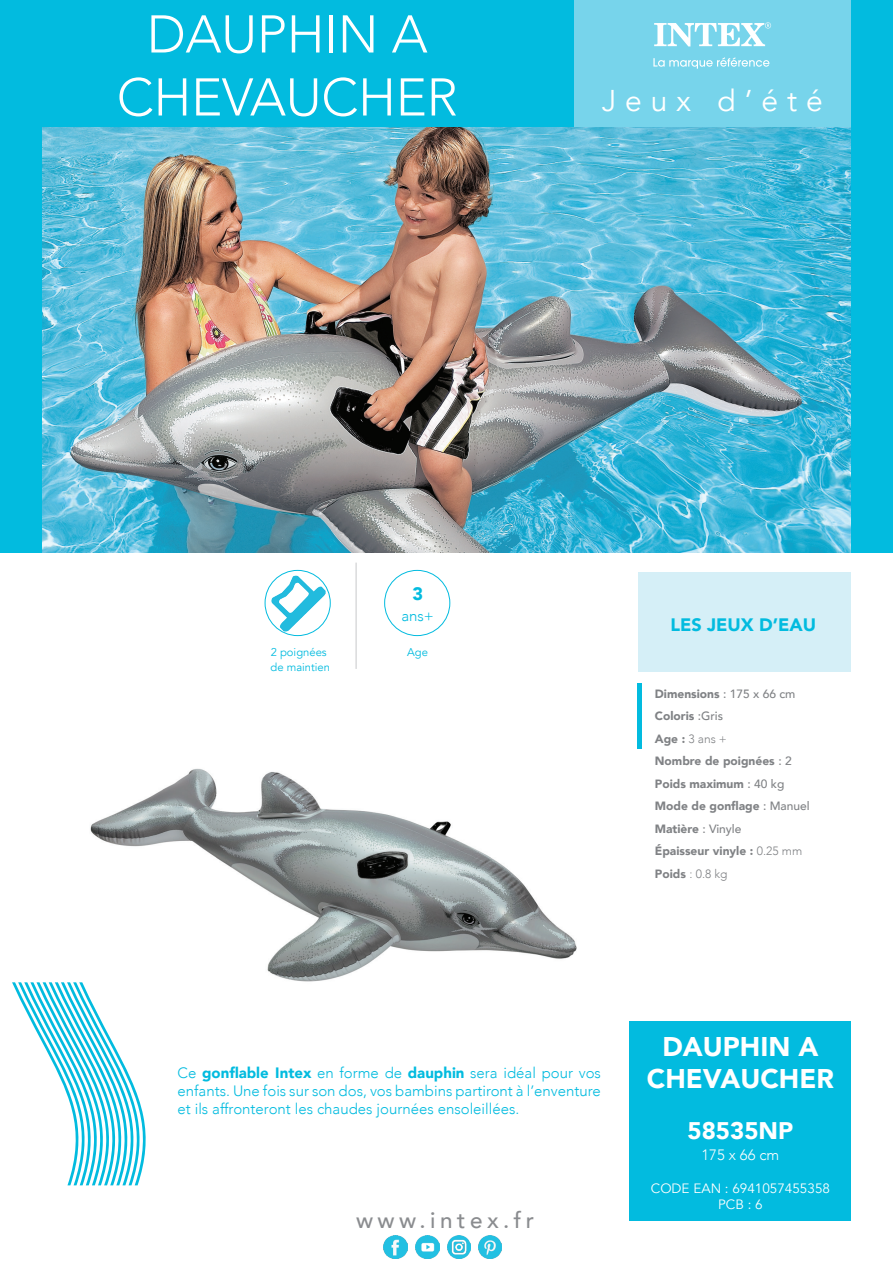
<style>
.page{position:relative;width:893px;height:1263px;background:#fff}
.page>*{position:absolute;margin:0;border:0;box-sizing:border-box;transform-origin:0 0}
.t1{font:300 52.5px/63px "Avenir";letter-spacing:-.005em;color:#fff;text-align:center}
.t2{font:30px "Avenir";letter-spacing:.3em;color:#fff}
.t3{font:900 27px/32.4px "Avenir";color:#fff;text-align:center}
.t4{font:900 24px "Avenir";color:#fff}
.t5{font:500 22.5px "Avenir";letter-spacing:.2em;color:#8a8c8f}
.t6{font:900 18px "Avenir";color:#02bbdf}
.t7{font:300 15px/18px "Avenir";color:#02bbdf;text-align:justify}
.t8{font:300 15px "Avenir";color:#fff}
.t9{font:13.5px/16.2px "Avenir";color:#fff;text-align:center}
.t10{font:900 12px/22.5px "Avenir";color:#808285}
.t11{font:11.25px/15px "Avenir";color:#02bbdf}
.s1{font-weight:500}
.s2{font-weight:300}
.s3{font-weight:900}
</style>
<div class="page">
<div style="left:621px;top:1020px;width:229px;height:200px;background:#02bbdf"></div>
<div style="left:43px;top:1012px;width:586px;height:215px;background:#fff"></div>
<div style="left:0;top:0;width:893px;height:553px;background:#02bbdf"></div>
<div style="left:574px;top:0;width:276px;height:128px;background:#77d4eb"></div>
<svg style="left:654px;top:22px;width:117px;height:24px"></svg>
<svg style="left:653px;top:57px;width:116px;height:12px"></svg>
<img style="left:43px;top:128px;width:807px;height:425px">
<hr style="left:356px;top:563px;width:1px;height:106px;background:#c7c8ca">
<div style="left:638px;top:572px;width:212px;height:100px;background:#d5eff7"></div>
<img style="left:90px;top:768px;width:487px;height:214px">
<hr style="left:638px;top:683px;width:4px;height:66px;background:#02bbdf">
<svg style="left:265px;top:570px;width:65px;height:66px"></svg>
<img style="left:271px;top:576px;width:55px;height:55px">
<div style="left:265px;top:570px;width:66px;height:66px;border:1px solid #02bbdf;border-radius:50%"></div>
<div style="left:384px;top:570px;width:66px;height:66px;border:1px solid #02bbdf;border-radius:50%"></div>
<img style="left:384px;top:1235px;width:23px;height:24px">
<img style="left:416px;top:1235px;width:23px;height:24px">
<img style="left:448px;top:1235px;width:23px;height:24px">
<img style="left:478px;top:1235px;width:24px;height:24px">
<svg style="left:12px;top:982px;width:134px;height:203px"></svg>
<h1 class="t1" style="left:117px;top:3px;width:342px">DAUPHIN A<br>CHEVAUCHER</h1>
<h2 class="t2" style="left:602px;top:83px;width:223px">Jeux d’été</h2>
<p class="t6" style="left:412px;top:578px;width:12px">3</p>
<p class="t7" style="left:401px;top:607px;width:34px">ans+</p>
<p class="t11" style="left:271px;top:645px;width:61px">2 poignées de maintien</p>
<p class="t11" style="left:407px;top:645px;width:22px">Age</p>
<p class="t6" style="left:670px;top:609px;width:147px">LES JEUX D’EAU</p>
<p class="t10" style="left:655px;top:682px;width:156px">Dimensions <span class="s1">: 175 x 66 cm<br></span>Coloris <span class="s1">:Gris<br></span>Age : <span class="s2">3 ans +<br></span>Nombre de poignées <span class="s1">: 2<br></span>Poids maximum <span class="s1">: 40 kg<br></span>Mode de gonflage <span class="s1">: Manuel<br></span>Matière <span class="s1">: Vinyle<br></span>Épaisseur vinyle : <span class="s2">0.25 mm<br></span>Poids <span class="s2">: 0.8 kg</span></p>
<p class="t7" style="left:178px;top:1064px;width:425px">Ce <span class="s3">gonflable Intex</span> en forme de <span class="s3">dauphin</span> sera idéal pour vos enfants. Une fois sur son dos, vos bambins partiront à l’enventure et ils affronteront les chaudes journées ensoleillées.</p>
<h3 class="t5" style="left:356px;top:1201px;width:180px">www.intex.fr</h3>
<h3 class="t3" style="left:647px;top:1030px;width:189px">DAUPHIN A<br>CHEVAUCHER</h3>
<h3 class="t4" style="left:688px;top:1110px;width:107px">58535NP</h3>
<p class="t8" style="left:701px;top:1146px;width:79px">175 x 66 cm</p>
<p class="t9" style="left:651px;top:1180px;width:181px">CODE EAN : 6941057455358<br>PCB : 6</p>
</div>
